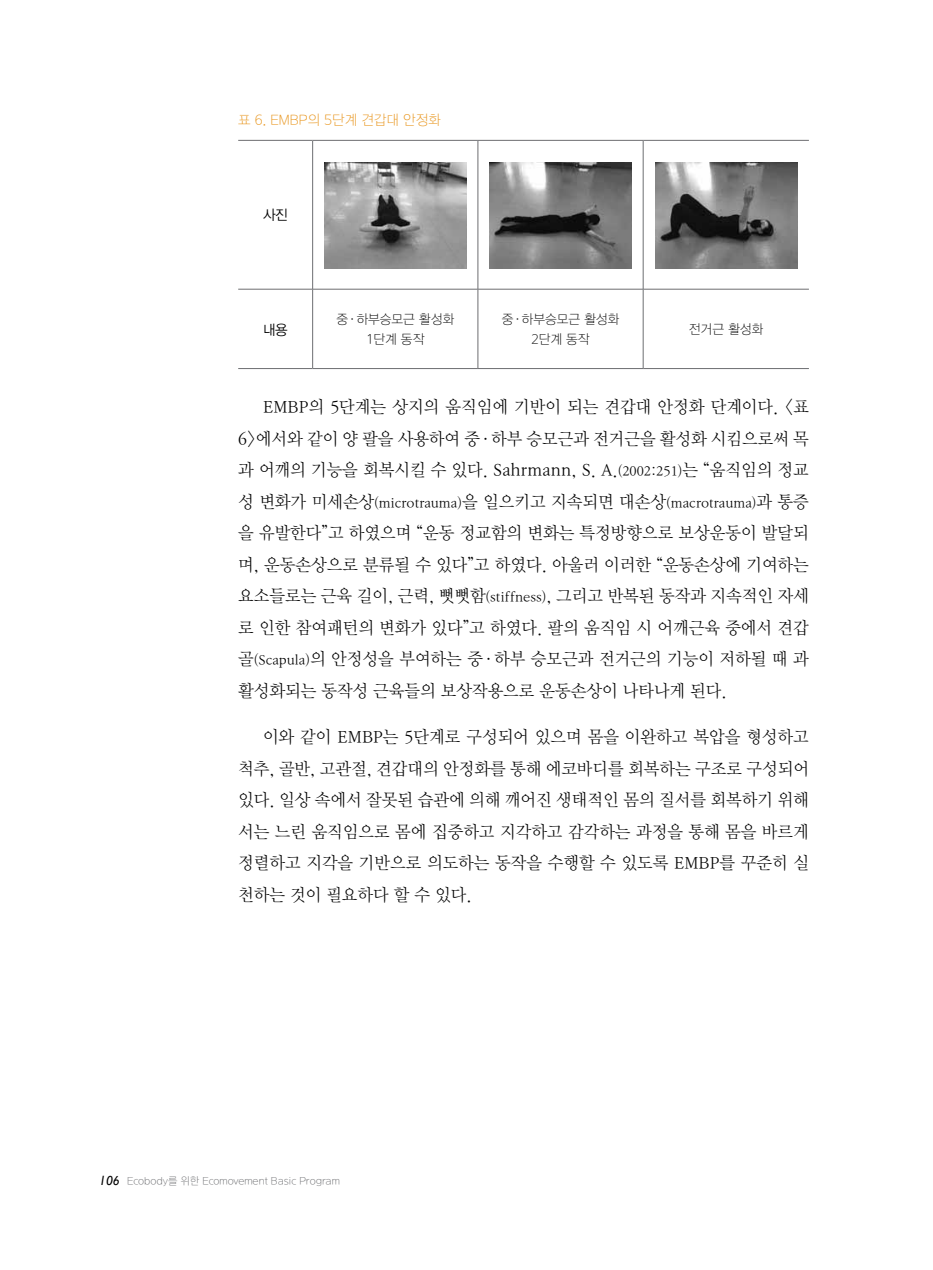
<style>
.page{position:relative;width:933px;height:1270px;background:#fff}
.page>*{position:absolute;margin:0;border:0;box-sizing:border-box;transform-origin:0 0}
.t1{font:17.5px/31.5px "DX Nmu Std 20";color:#000;text-align:justify;scale:.95 1}
.t2{font:14px "DX Nmu Std 20";color:#000;scale:.95 1}
.t3{font:14px "DX Ngo Std 10";color:#e8941a;scale:.95 1}
.t4{font:14px "DX Ngo Std 20";color:#000;scale:.95 1}
.t5{font:13.12px/19.2px "DX Ngo Std 10";color:#000;text-align:center;scale:.95 1}
.t6{font:10.5px "DX Ngo Std 10";color:#6d6e71;scale:.95 1}
.s1{font-size:14px}
.s2{font-size:17.5px}
.s3{font-family:"Gill Sans";font-style:italic;font-size:13.12px;color:#000}
</style>
<div class="page">
<hr style="left:238px;top:289px;width:75px;height:1px;background:#6d6e71">
<hr style="left:313px;top:289px;width:165px;height:1px;background:#6d6e71">
<hr style="left:238px;top:140px;width:75px;height:1px;background:#6d6e71">
<hr style="left:313px;top:140px;width:165px;height:1px;background:#6d6e71">
<hr style="left:478px;top:140px;width:165px;height:1px;background:#6d6e71">
<hr style="left:643px;top:140px;width:166px;height:1px;background:#6d6e71">
<hr style="left:238px;top:368px;width:75px;height:1px;background:#6d6e71">
<hr style="left:313px;top:368px;width:165px;height:1px;background:#6d6e71">
<hr style="left:478px;top:368px;width:165px;height:1px;background:#6d6e71">
<hr style="left:643px;top:368px;width:166px;height:1px;background:#6d6e71">
<hr style="left:312px;top:141px;width:1px;height:148px;background:#6d6e71">
<hr style="left:477px;top:141px;width:1px;height:148px;background:#6d6e71">
<hr style="left:643px;top:141px;width:1px;height:148px;background:#6d6e71">
<hr style="left:312px;top:289px;width:1px;height:79px;background:#6d6e71">
<hr style="left:477px;top:289px;width:1px;height:79px;background:#6d6e71">
<hr style="left:643px;top:289px;width:1px;height:79px;background:#6d6e71">
<hr style="left:478px;top:289px;width:165px;height:1px;background:#6d6e71">
<hr style="left:643px;top:289px;width:166px;height:1px;background:#6d6e71">
<img style="left:324px;top:163px;width:142px;height:106px">
<img style="left:489px;top:163px;width:142px;height:106px">
<img style="left:655px;top:163px;width:142px;height:106px">
<p class="t3" style="left:238px;top:113px;width:215px">표 6. EMBP의 5단계 견갑대 안정화</p>
<p class="t4" style="left:263px;top:208px;width:27px">사진</p>
<p class="t4" style="left:263px;top:322px;width:27px">내용</p>
<p class="t5" style="left:336px;top:311px;width:125px">중·하부승모근 활성화<br>1단계 동작</p>
<p class="t5" style="left:501px;top:311px;width:125px">중·하부승모근 활성화<br>2단계 동작</p>
<p class="t5" style="left:689px;top:320px;width:80px">전거근 활성화</p>
<p class="t1" style="left:238px;top:392px;width:602px;text-indent:25px">EMBP의 5단계는 상지의 움직임에 기반이 되는 견갑대 안정화 단계이다. &lt;표 6&gt;에서와 같이 양 팔을 사용하여 중·하부 승모근과 전거근을 활성화 시킴으로써 목 과 어깨의 기능을 회복시킬 수 있다. Sahrmann, S. A.<span class="s1">(2002:251)</span>는 “움직임의 정교</p>
<p class="t2" style="left:238px;top:496px;width:602px"><span class="s2">성 변화가 미세손상</span>(microtrauma)<span class="s2">을 일으키고 지속되면 대손상</span>(macrotrauma)<span class="s2">과 통증</span></p>
<p class="t1" style="left:238px;top:518px;width:602px">을 유발한다”고 하였으며 “운동 정교함의 변화는 특정방향으로 보상운동이 발달되 며, 운동손상으로 분류될 수 있다”고 하였다. 아울러 이러한 “운동손상에 기여하는 요소들로는 근육 길이, 근력, 뻣뻣함<span class="s1">(stiffness)</span>, 그리고 반복된 동작과 지속적인 자세 로 인한 참여패턴의 변화가 있다”고 하였다. 팔의 움직임 시 어깨근육 중에서 견갑 골<span class="s1">(Scapula)</span>의 안정성을 부여하는 중·하부 승모근과 전거근의 기능이 저하될 때 과 활성화되는 동작성 근육들의 보상작용으로 운동손상이 나타나게 된다.</p>
<p class="t1" style="left:238px;top:722px;width:602px;text-indent:25px">이와 같이 EMBP는 5단계로 구성되어 있으며 몸을 이완하고 복압을 형성하고 척추, 골반, 고관절, 견갑대의 안정화를 통해 에코바디를 회복하는 구조로 구성되어 있다. 일상 속에서 잘못된 습관에 의해 깨어진 생태적인 몸의 질서를 회복하기 위해 서는 느린 움직임으로 몸에 집중하고 지각하고 감각하는 과정을 통해 몸을 바르게 정렬하고 지각을 기반으로 의도하는 동작을 수행할 수 있도록 EMBP를 꾸준히 실 천하는 것이 필요하다 할 수 있다.</p>
<p class="t6" style="left:99px;top:1175px;width:255px"><span class="s3">106</span> Ecobody를 위한 Ecomovement Basic Program</p>
</div>
